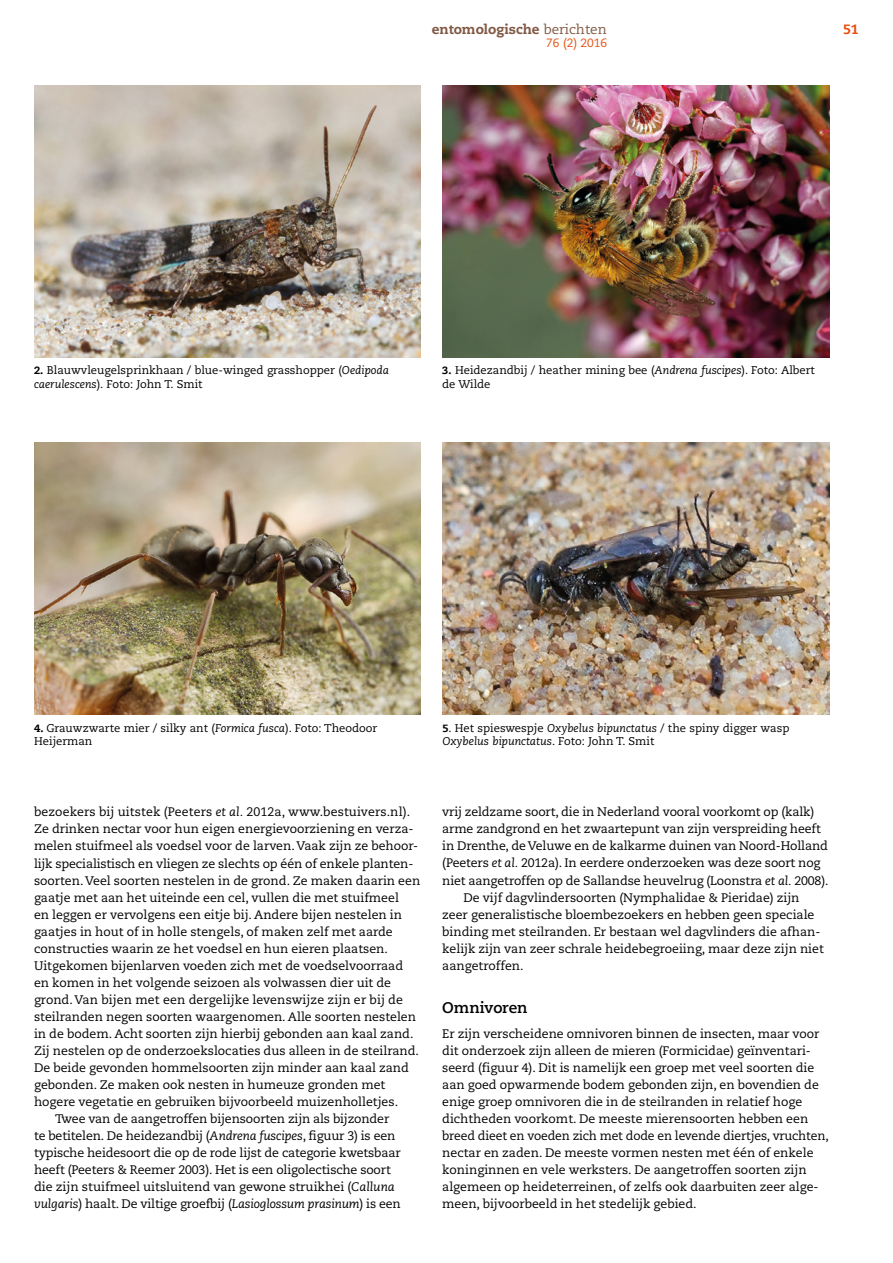
<style>
.page{position:relative;width:893px;height:1263px;background:#fff}
.page>*{position:absolute;margin:0;border:0;box-sizing:border-box;transform-origin:0 0}
.t1{font:700 15.3px "Caecilia LT Std";color:#000}
.t2{font:800 13.5px "Caecilia LT Std";color:#815a45}
.t3{font:800 13.5px "Caecilia LT Std";color:#e94e0f}
.t4{font:12.3px/17px "Caecilia LT Std";color:#000}
.t5{font:12px "Caecilia LT Std";color:#e94e0f}
.t6{font:11.25px/13.5px "Caecilia LT Std";color:#000}
.s1{font-weight:400}
.s2{font-weight:800;font-size:10.5px}
.s3{font-style:italic}
</style>
<div class="page">
<img style="left:34px;top:85px;width:387px;height:272px">
<img style="left:442px;top:85px;width:387px;height:272px">
<img style="left:34px;top:442px;width:387px;height:272px">
<img style="left:442px;top:442px;width:387px;height:272px">
<p class="t2" style="left:432px;top:21px;width:177px">entomologische <span class="s1">berichten</span></p>
<p class="t3" style="left:843px;top:21px;width:17px">51</p>
<p class="t5" style="left:546px;top:36px;width:62px">76 (2) 2016</p>
<p class="t6" style="left:34px;top:364px;width:357px"><span class="s2">2.</span> Blauwvleugelsprinkhaan / blue-winged grasshopper (<span class="s3">Oedipoda caerulescens</span>). Foto: John T. Smit</p>
<p class="t6" style="left:442px;top:364px;width:374px"><span class="s2">3.</span> Heidezandbij / heather mining bee (<span class="s3">Andrena fuscipes</span>). Foto: Albert de Wilde</p>
<p class="t6" style="left:34px;top:721px;width:345px"><span class="s2">4.</span> Grauwzwarte mier / silky ant (<span class="s3">Formica fusca</span>). Foto: Theodoor<br>Heijerman</p>
<p class="t6" style="left:442px;top:721px;width:349px"><span class="s2">5</span>. Het spieswespje <span class="s3">Oxybelus bipunctatus</span> / the spiny digger wasp<br><span class="s3">Oxybelus bipunctatus</span>. Foto: John T. Smit</p>
<p class="t4" style="left:34px;top:804px;width:378px">bezoekers bij uitstek (Peeters <span class="s3">et al.</span> 2012a, www.bestuivers.nl).</p>
<p class="t4" style="left:34px;top:821px;width:381px">Ze drinken nectar voor hun eigen energievoorziening en verza-</p>
<p class="t4" style="left:34px;top:838px;width:386px">melen stuifmeel als voedsel voor de larven. Vaak zijn ze behoor-</p>
<p class="t4" style="left:34px;top:855px;width:381px">lijk specialistisch en vliegen ze slechts op één of enkele planten-</p>
<p class="t4" style="left:34px;top:872px;width:388px">soorten. Veel soorten nestelen in de grond. Ze maken daarin een</p>
<p class="t4" style="left:34px;top:889px;width:366px">gaatje met aan het uiteinde een cel, vullen die met stuifmeel</p>
<p class="t4" style="left:34px;top:906px;width:369px">en leggen er vervolgens een eitje bij. Andere bijen nestelen in</p>
<p class="t4" style="left:34px;top:923px;width:360px">gaatjes in hout of in holle stengels, of maken zelf met aarde</p>
<p class="t4" style="left:34px;top:940px;width:355px">constructies waarin ze het voedsel en hun eieren plaatsen.</p>
<p class="t4" style="left:34px;top:957px;width:371px">Uitgekomen bijenlarven voeden zich met de voedselvoorraad</p>
<p class="t4" style="left:34px;top:974px;width:359px">en komen in het volgende seizoen als volwassen dier uit de</p>
<p class="t4" style="left:34px;top:991px;width:371px">grond. Van bijen met een dergelijke levenswijze zijn er bij de</p>
<p class="t4" style="left:34px;top:1008px;width:384px">steilranden negen soorten waargenomen. Alle soorten nestelen</p>
<p class="t4" style="left:34px;top:1025px;width:381px">in de bodem. Acht soorten zijn hierbij gebonden aan kaal zand.</p>
<p class="t4" style="left:34px;top:1042px;width:386px">Zij nestelen op de onderzoekslocaties dus alleen in de steilrand.</p>
<p class="t4" style="left:34px;top:1059px;width:376px">De beide gevonden hommelsoorten zijn minder aan kaal zand</p>
<p class="t4" style="left:34px;top:1076px;width:353px">gebonden. Ze maken ook nesten in humeuze gronden met</p>
<p class="t4" style="left:34px;top:1093px;width:366px">hogere vegetatie en gebruiken bijvoorbeeld muizenholletjes.</p>
<p class="t4" style="left:55px;top:1110px;width:336px">Twee van de aangetroffen bijensoorten zijn als bijzonder</p>
<p class="t4" style="left:34px;top:1127px;width:363px">te betitelen. De heidezandbij (<span class="s3">Andrena fuscipes</span>, figuur 3) is een</p>
<p class="t4" style="left:34px;top:1144px;width:368px">typische heidesoort die op de rode lijst de categorie kwetsbaar</p>
<p class="t4" style="left:34px;top:1161px;width:358px">heeft (Peeters &amp; Reemer 2003). Het is een oligolectische soort</p>
<p class="t4" style="left:34px;top:1178px;width:362px">die zijn stuifmeel uitsluitend van gewone struikhei (<span class="s3">Calluna</span></p>
<p class="t4" style="left:34px;top:1195px;width:368px"><span class="s3">vulgaris</span>) haalt. De viltige groefbij (<span class="s3">Lasioglossum prasinum</span>) is een</p>
<p class="t4" style="left:442px;top:804px;width:373px">vrij zeldzame soort, die in Nederland vooral voorkomt op (kalk)</p>
<p class="t4" style="left:442px;top:821px;width:380px">arme zandgrond en het zwaartepunt van zijn verspreiding heeft</p>
<p class="t4" style="left:442px;top:838px;width:387px">in Drenthe, de Veluwe en de kalkarme duinen van Noord-Holland</p>
<p class="t4" style="left:442px;top:855px;width:380px">(Peeters <span class="s3">et al.</span> 2012a). In eerdere onderzoeken was deze soort nog</p>
<p class="t4" style="left:442px;top:872px;width:388px">niet aangetroffen op de Sallandse heuvelrug (Loonstra <span class="s3">et al.</span> 2008).</p>
<p class="t4" style="left:463px;top:889px;width:338px">De vijf dagvlindersoorten (Nymphalidae &amp; Pieridae) zijn</p>
<p class="t4" style="left:442px;top:906px;width:374px">zeer generalistische bloembezoekers en hebben geen speciale</p>
<p class="t4" style="left:442px;top:923px;width:380px">binding met steilranden. Er bestaan wel dagvlinders die afhan-</p>
<p class="t4" style="left:442px;top:940px;width:383px">kelijk zijn van zeer schrale heidebegroeiing, maar deze zijn niet</p>
<p class="t4" style="left:442px;top:957px;width:83px">aangetroffen.</p>
<p class="t1" style="left:442px;top:999px;width:87px">Omnivoren</p>
<p class="t4" style="left:442px;top:1025px;width:388px">Er zijn verscheidene omnivoren binnen de insecten, maar voor dit onderzoek zijn alleen de mieren (Formicidae) geïnventari&shy;seerd (figuur 4). Dit is namelijk een groep met veel soorten die aan goed opwarmende bodem gebonden zijn, en bovendien de enige groep omnivoren die in de steilranden in relatief hoge dichtheden voorkomt. De meeste mierensoorten hebben een breed dieet en voeden zich met dode en levende diertjes, vruchten, nectar en zaden. De meeste vormen nesten met één of enkele koninginnen en vele werksters. De aangetroffen soorten zijn algemeen op heideterreinen, of zelfs ook daarbuiten zeer alge&shy;meen, bijvoorbeeld in het stedelijk gebied.</p>
</div>
